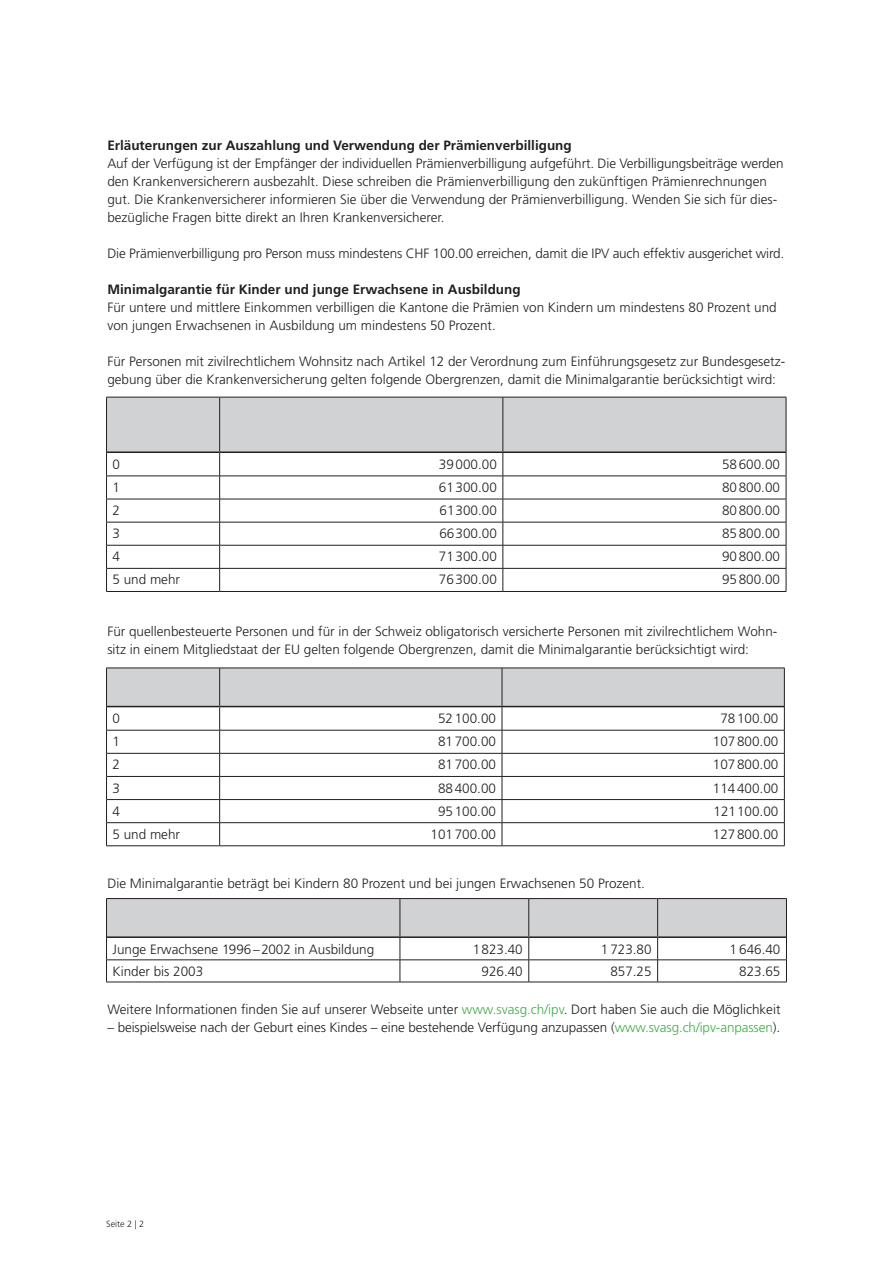
<style>
.page{position:relative;width:893px;height:1263px;background:#fff}
.page>*{position:absolute;margin:0;border:0;box-sizing:border-box;transform-origin:0 0}
.bodytext{font:300 13.5px/18px "Frutiger LT Std";color:#231f20}
.untertitel{font:700 13.5px "Frutiger LT Std";color:#231f20}
.t1{font:300 9px "Frutiger LT Std";color:#231f20}
.s1{color:#40ae49}
</style>
<div class="page">
<svg style="left:106px;top:397px;width:681px;height:194px"></svg>
<hr style="left:106px;top:591px;width:114px;height:1px;background:#231f20">
<hr style="left:220px;top:591px;width:283px;height:1px;background:#231f20">
<hr style="left:503px;top:591px;width:283px;height:1px;background:#231f20">
<hr style="left:107px;top:451px;width:113px;height:2px;background:#231f20">
<hr style="left:220px;top:451px;width:283px;height:2px;background:#231f20">
<hr style="left:503px;top:451px;width:283px;height:2px;background:#231f20">
<svg style="left:106px;top:668px;width:679px;height:177px"></svg>
<hr style="left:106px;top:845px;width:114px;height:1px;background:#231f20">
<hr style="left:220px;top:845px;width:282px;height:1px;background:#231f20">
<hr style="left:502px;top:845px;width:283px;height:1px;background:#231f20">
<hr style="left:107px;top:706px;width:113px;height:1px;background:#231f20">
<hr style="left:220px;top:706px;width:282px;height:1px;background:#231f20">
<hr style="left:502px;top:706px;width:282px;height:1px;background:#231f20">
<svg style="left:106px;top:898px;width:681px;height:84px"></svg>
<hr style="left:106px;top:982px;width:294px;height:1px;background:#231f20">
<hr style="left:400px;top:982px;width:129px;height:1px;background:#231f20">
<hr style="left:529px;top:982px;width:129px;height:1px;background:#231f20">
<hr style="left:658px;top:982px;width:129px;height:1px;background:#231f20">
<hr style="left:107px;top:936px;width:293px;height:2px;background:#231f20">
<hr style="left:400px;top:936px;width:129px;height:2px;background:#231f20">
<hr style="left:529px;top:936px;width:129px;height:2px;background:#231f20">
<hr style="left:658px;top:936px;width:128px;height:2px;background:#231f20">
<h1 class="untertitel" style="left:107px;top:137px;width:466px">Erläuterungen zur Auszahlung und Verwendung der Prämienverbilligung</h1>
<p class="bodytext" style="left:107px;top:154px;width:678px">Auf der Verfügung ist der Empfänger der individuellen Prämienverbilligung aufgeführt. Die Verbilligungsbeiträge werden den Krankenversicherern ausbezahlt. Diese schreiben die Prämienverbilligung den zukünftigen Prämienrechnungen gut. Die Krankenversicherer informieren Sie über die Verwendung der Prämienverbilligung. Wenden Sie sich für dies&shy;bezügliche Fragen bitte direkt an Ihren Krankenversicherer.</p>
<p class="bodytext" style="left:107px;top:244px;width:678px">Die Prämienverbilligung pro Person muss mindestens CHF 100.00 erreichen, damit die IPV auch effektiv ausgerichet wird.</p>
<h1 class="untertitel" style="left:107px;top:281px;width:415px">Minimalgarantie für Kinder und junge Erwachsene in Ausbildung</h1>
<p class="bodytext" style="left:107px;top:298px;width:671px">Für untere und mittlere Einkommen verbilligen die Kantone die Prämien von Kindern um mindestens 80 Prozent und von jungen Erwachsenen in Ausbildung um mindestens 50 Prozent.</p>
<p class="bodytext" style="left:107px;top:352px;width:679px">Für Personen mit zivilrechtlichem Wohnsitz nach Artikel 12 der Verordnung zum Einführungsgesetz zur Bundesgesetz&shy;gebung über die Krankenversicherung gelten folgende Obergrenzen, damit die Minimalgarantie berücksichtigt wird:</p>
<p class="bodytext" style="left:113px;top:455px;width:9px">0</p>
<p class="bodytext" style="left:439px;top:455px;width:59px">39000.00</p>
<p class="bodytext" style="left:722px;top:455px;width:59px">58600.00</p>
<p class="bodytext" style="left:113px;top:478px;width:9px">1</p>
<p class="bodytext" style="left:439px;top:478px;width:59px">61300.00</p>
<p class="bodytext" style="left:722px;top:478px;width:59px">80800.00</p>
<p class="bodytext" style="left:113px;top:502px;width:9px">2</p>
<p class="bodytext" style="left:440px;top:502px;width:59px">61300.00</p>
<p class="bodytext" style="left:722px;top:502px;width:59px">80800.00</p>
<p class="bodytext" style="left:113px;top:525px;width:9px">3</p>
<p class="bodytext" style="left:439px;top:525px;width:59px">66 300.00</p>
<p class="bodytext" style="left:722px;top:525px;width:59px">85800.00</p>
<p class="bodytext" style="left:113px;top:548px;width:9px">4</p>
<p class="bodytext" style="left:439px;top:548px;width:59px">71300.00</p>
<p class="bodytext" style="left:722px;top:548px;width:59px">90800.00</p>
<p class="bodytext" style="left:113px;top:571px;width:69px">5 und mehr</p>
<p class="bodytext" style="left:439px;top:571px;width:59px">76300.00</p>
<p class="bodytext" style="left:722px;top:571px;width:59px">95800.00</p>
<p class="bodytext" style="left:107px;top:622px;width:672px">Für quellenbesteuerte Personen und für in der Schweiz obligatorisch versicherte Personen mit zivilrechtlichem Wohn&shy;sitz in einem Mitgliedstaat der EU gelten folgende Obergrenzen, damit die Minimalgarantie berücksichtigt wird:</p>
<p class="bodytext" style="left:113px;top:710px;width:9px">0</p>
<p class="bodytext" style="left:438px;top:710px;width:59px">52100.00</p>
<p class="bodytext" style="left:720px;top:710px;width:59px">78100.00</p>
<p class="bodytext" style="left:113px;top:733px;width:9px">1</p>
<p class="bodytext" style="left:438px;top:733px;width:59px">81700.00</p>
<p class="bodytext" style="left:713px;top:733px;width:67px">107800.00</p>
<p class="bodytext" style="left:113px;top:756px;width:9px">2</p>
<p class="bodytext" style="left:438px;top:756px;width:59px">81700.00</p>
<p class="bodytext" style="left:713px;top:756px;width:67px">107800.00</p>
<p class="bodytext" style="left:113px;top:779px;width:9px">3</p>
<p class="bodytext" style="left:438px;top:779px;width:59px">88400.00</p>
<p class="bodytext" style="left:713px;top:779px;width:67px">114400.00</p>
<p class="bodytext" style="left:113px;top:802px;width:9px">4</p>
<p class="bodytext" style="left:438px;top:802px;width:59px">95100.00</p>
<p class="bodytext" style="left:713px;top:802px;width:66px">121100.00</p>
<p class="bodytext" style="left:113px;top:825px;width:69px">5 und mehr</p>
<p class="bodytext" style="left:430px;top:825px;width:67px">101700.00</p>
<p class="bodytext" style="left:713px;top:825px;width:67px">127800.00</p>
<p class="bodytext" style="left:107px;top:874px;width:539px">Die Minimalgarantie beträgt bei Kindern 80 Prozent und bei jungen Erwachsenen 50 Prozent.</p>
<p class="bodytext" style="left:113px;top:940px;width:263px">Junge Erwachsene 1996–2002 in Ausbildung</p>
<p class="bodytext" style="left:473px;top:940px;width:51px">1823.40</p>
<p class="bodytext" style="left:601px;top:940px;width:52px">1 723.80</p>
<p class="bodytext" style="left:730px;top:940px;width:52px">1 646.40</p>
<p class="bodytext" style="left:113px;top:962px;width:92px">Kinder bis 2003</p>
<p class="bodytext" style="left:481px;top:962px;width:43px">926.40</p>
<p class="bodytext" style="left:610px;top:962px;width:43px">857.25</p>
<p class="bodytext" style="left:739px;top:962px;width:43px">823.65</p>
<p class="bodytext" style="left:107px;top:1000px;width:675px">Weitere Informationen finden Sie auf unserer Webseite unter <span class="s1">www.svasg.ch/ipv</span>. Dort haben Sie auch die Möglichkeit</p>
<p class="bodytext" style="left:107px;top:1018px;width:674px">– beispielsweise nach der Geburt eines Kindes – eine bestehende Verfügung anzupassen (<span class="s1">www.svasg.ch/ipv-anpassen</span>).</p>
<p class="t1" style="left:106px;top:1219px;width:40px">Seite 2 | 2</p>
</div>
